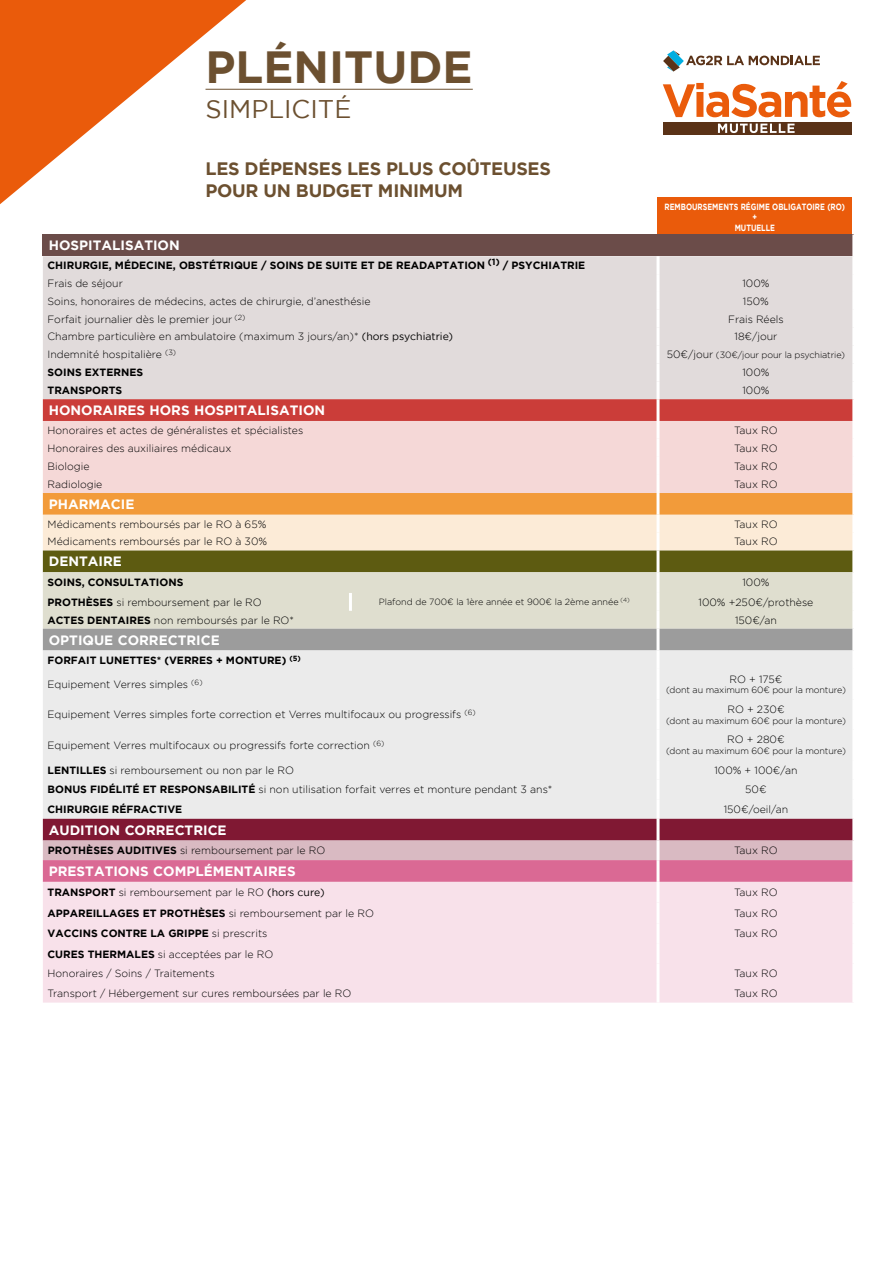
<style>
.page{position:relative;width:893px;height:1263px;background:#fff}
.page>*{position:absolute;margin:0;border:0;box-sizing:border-box;transform-origin:0 0}
.t1{font:700 45px "Gotham";color:#6c5030}
.t2{font:25.5px "Gotham";color:#6c5030}
.t3{font:700 18px/22.5px "Gotham";letter-spacing:-.015em;color:#6c5030}
.Normal_e{font:700 13.5px "Gotham";color:#fff}
.t4{font:300 10.5px "Gotham";color:#000}
.t5{font:700 10.5px "Gotham";color:#000}
.t6{font:300 9px "Gotham";letter-spacing:-.01em;color:#000}
.Normal_e-2{font:700 9px "Gotham";color:#fff;scale:.8 1}
.s1{font-weight:400}
.s2{font-size:10.5px}
.s3{font-weight:700}
.s4{font-weight:300}
</style>
<div class="page">
<svg style="left:0;top:0;width:246px;height:204px"></svg>
<hr style="left:206px;top:89px;width:267px;height:1px;background:#6c5030">
<div style="left:663px;top:122px;width:189px;height:13px;background:#5a3217"></div>
<svg style="left:663px;top:50px;width:157px;height:22px"></svg>
<svg style="left:663px;top:81px;width:188px;height:36px"></svg>
<svg style="left:718px;top:124px;width:77px;height:9px"></svg>
<div style="left:657px;top:197px;width:195px;height:37px;background:#ea5b0b"></div>
<div style="left:43px;top:234px;width:811px;height:22px;background:#6b4c49"></div>
<div style="left:43px;top:256px;width:809px;height:143px;background:#e1dbdb"></div>
<div style="left:43px;top:399px;width:809px;height:22px;background:#cb3d39"></div>
<div style="left:43px;top:421px;width:809px;height:72px;background:#f5d8d7"></div>
<svg style="left:43px;top:493px;width:809px;height:79px;background:#ceae76"></svg>
<div style="left:43px;top:572px;width:809px;height:57px;background:#dfdecf"></div>
<div style="left:43px;top:629px;width:809px;height:21px;background:#9c9c9c"></div>
<div style="left:43px;top:650px;width:809px;height:169px;background:#ebebeb"></div>
<svg style="left:43px;top:819px;width:809px;height:63px;background:#bb6782"></svg>
<div style="left:43px;top:882px;width:809px;height:120px;background:#f8e1ea"></div>
<hr style="left:852px;top:234px;width:3px;height:22px;background:#fff">
<hr style="left:656px;top:256px;width:3px;height:18px;background:#fff">
<hr style="left:656px;top:363px;width:3px;height:18px;background:#fff">
<hr style="left:656px;top:381px;width:3px;height:18px;background:#fff">
<hr style="left:656px;top:274px;width:3px;height:18px;background:#fff">
<hr style="left:656px;top:292px;width:3px;height:18px;background:#fff">
<hr style="left:656px;top:310px;width:3px;height:18px;background:#fff">
<hr style="left:656px;top:328px;width:3px;height:18px;background:#fff">
<hr style="left:656px;top:346px;width:3px;height:17px;background:#fff">
<hr style="left:656px;top:399px;width:3px;height:22px;background:#fff">
<hr style="left:656px;top:421px;width:3px;height:18px;background:#fff">
<hr style="left:656px;top:439px;width:3px;height:18px;background:#fff">
<hr style="left:656px;top:457px;width:3px;height:18px;background:#fff">
<hr style="left:656px;top:475px;width:3px;height:18px;background:#fff">
<hr style="left:656px;top:493px;width:3px;height:22px;background:#fff">
<hr style="left:656px;top:515px;width:3px;height:18px;background:#fff">
<hr style="left:656px;top:533px;width:3px;height:17px;background:#fff">
<hr style="left:656px;top:550px;width:3px;height:22px;background:#fff">
<hr style="left:656px;top:629px;width:3px;height:21px;background:#fff">
<hr style="left:656px;top:650px;width:3px;height:19px;background:#fff">
<hr style="left:656px;top:669px;width:3px;height:30px;background:#fff">
<hr style="left:656px;top:699px;width:3px;height:31px;background:#fff">
<hr style="left:656px;top:730px;width:3px;height:30px;background:#fff">
<hr style="left:656px;top:819px;width:3px;height:21px;background:#fff">
<hr style="left:656px;top:840px;width:3px;height:20px;background:#fff">
<hr style="left:656px;top:860px;width:3px;height:22px;background:#fff">
<hr style="left:656px;top:882px;width:3px;height:20px;background:#fff">
<hr style="left:656px;top:902px;width:3px;height:21px;background:#fff">
<hr style="left:656px;top:923px;width:3px;height:21px;background:#fff">
<hr style="left:656px;top:944px;width:3px;height:19px;background:#fff">
<hr style="left:656px;top:963px;width:3px;height:20px;background:#fff">
<hr style="left:656px;top:983px;width:3px;height:19px;background:#fff">
<hr style="left:656px;top:572px;width:3px;height:21px;background:#fff">
<hr style="left:349px;top:593px;width:3px;height:18px;background:#fff">
<hr style="left:656px;top:593px;width:3px;height:18px;background:#fff">
<hr style="left:656px;top:611px;width:3px;height:18px;background:#fff">
<hr style="left:656px;top:760px;width:3px;height:20px;background:#fff">
<hr style="left:656px;top:799px;width:3px;height:20px;background:#fff">
<hr style="left:656px;top:780px;width:3px;height:19px;background:#fff">
<p class="t1" style="left:206px;top:41px;width:269px">PLÉNITUDE</p>
<p class="t2" style="left:206px;top:95px;width:147px">SIMPLICITÉ</p>
<p class="t3" style="left:206px;top:157px;width:347px">LES DÉPENSES LES PLUS COÛTEUSES<br>POUR UN BUDGET MINIMUM</p>
<p class="Normal_e-2" style="left:665px;top:201px;width:227px">REMBOURSEMENTS RÉGIME OBLIGATOIRE (RO)</p>
<p class="Normal_e-2" style="left:752px;top:212px;width:7px">+</p>
<p class="Normal_e-2" style="left:735px;top:223px;width:52px">MUTUELLE</p>
<p class="Normal_e" style="left:49px;top:238px;width:132px">HOSPITALISATION</p>
<p class="t5" style="left:48px;top:259px;width:539px">CHIRURGIE, MÉDECINE, OBSTÉTRIQUE / SOINS DE SUITE ET DE READAPTATION <sup>(1)</sup> / PSYCHIATRIE</p>
<p class="t4" style="left:48px;top:277px;width:77px">Frais de séjour</p>
<p class="t4" style="left:742px;top:277px;width:29px">100%</p>
<p class="t4" style="left:48px;top:295px;width:324px">Soins, honoraires de médecins, actes de chirurgie, d’anesthésie</p>
<p class="t4" style="left:743px;top:295px;width:27px">150%</p>
<p class="t4" style="left:48px;top:313px;width:199px">Forfait journalier dès le premier jour <sup>(2)</sup></p>
<p class="t4" style="left:728px;top:313px;width:57px">Frais Réels</p>
<p class="t4" style="left:48px;top:331px;width:407px">Chambre particulière en ambulatoire (maximum 3 jours/an)* <span class="s1">(hors psychiatrie)</span></p>
<p class="t4" style="left:734px;top:331px;width:44px">18¤/jour</p>
<p class="t4" style="left:48px;top:349px;width:130px">Indemnité hospitalière <sup>(3)</sup></p>
<p class="t6" style="left:667px;top:350px;width:180px"><span class="s2">50¤/jour</span> (30¤/jour pour la psychiatrie)</p>
<p class="t5" style="left:48px;top:366px;width:97px">SOINS EXTERNES</p>
<p class="t4" style="left:742px;top:367px;width:29px">100%</p>
<p class="t5" style="left:48px;top:384px;width:76px">TRANSPORTS</p>
<p class="t4" style="left:742px;top:385px;width:29px">100%</p>
<p class="Normal_e" style="left:49px;top:402px;width:278px">HONORAIRES HORS HOSPITALISATION</p>
<p class="t4" style="left:48px;top:424px;width:257px">Honoraires et actes de généralistes et spécialistes</p>
<p class="t4" style="left:734px;top:424px;width:45px">Taux RO</p>
<p class="t4" style="left:48px;top:442px;width:185px">Honoraires des auxiliaires médicaux</p>
<p class="t4" style="left:734px;top:442px;width:45px">Taux RO</p>
<p class="t4" style="left:48px;top:460px;width:43px">Biologie</p>
<p class="t4" style="left:734px;top:460px;width:45px">Taux RO</p>
<p class="t4" style="left:48px;top:478px;width:56px">Radiologie</p>
<p class="t4" style="left:734px;top:478px;width:45px">Taux RO</p>
<p class="Normal_e" style="left:49px;top:496px;width:87px">PHARMACIE</p>
<p class="t4" style="left:48px;top:518px;width:220px">Médicaments remboursés par le RO à 65%</p>
<p class="t4" style="left:734px;top:518px;width:45px">Taux RO</p>
<p class="t4" style="left:48px;top:536px;width:221px">Médicaments remboursés par le RO à 30%</p>
<p class="t4" style="left:734px;top:536px;width:45px">Taux RO</p>
<p class="Normal_e" style="left:49px;top:554px;width:75px">DENTAIRE</p>
<p class="t5" style="left:48px;top:577px;width:137px">SOINS, CONSULTATIONS</p>
<p class="t4" style="left:742px;top:577px;width:29px">100%</p>
<p class="t4" style="left:48px;top:596px;width:216px"><span class="s3">PROTHÈSES</span> si remboursement par le RO</p>
<p class="t6" style="left:379px;top:597px;width:252px">Plafond de 700¤ la 1ère année et 900¤ la 2ème année <sup>(4)</sup></p>
<p class="t4" style="left:698px;top:596px;width:116px">100% +250¤/prothèse</p>
<p class="t4" style="left:48px;top:614px;width:248px"><span class="s3">ACTES DENTAIRES</span> non remboursés par le RO*</p>
<p class="t4" style="left:735px;top:614px;width:43px">150¤/an</p>
<p class="Normal_e" style="left:49px;top:632px;width:172px">OPTIQUE CORRECTRICE</p>
<p class="t5" style="left:48px;top:654px;width:255px">FORFAIT LUNETTES* (VERRES + MONTURE) <sup>(5)</sup></p>
<p class="t4" style="left:48px;top:678px;width:157px">Equipement Verres simples <sup>(6)</sup></p>
<p class="t4" style="left:729px;top:673px;width:54px">RO + 175¤</p>
<p class="t6" style="left:666px;top:685px;width:181px">(dont au maximum 60¤ pour la monture)</p>
<p class="t4" style="left:48px;top:709px;width:430px">Equipement Verres simples forte correction et Verres multifocaux ou progressifs <sup>(6)</sup></p>
<p class="t4" style="left:48px;top:739px;width:338px">Equipement Verres multifocaux ou progressifs forte correction <sup>(6)</sup></p>
<p class="t4" style="left:727px;top:703px;width:59px">RO + 230¤</p>
<p class="t6" style="left:666px;top:716px;width:181px">(dont au maximum 60¤ pour la monture)</p>
<p class="t4" style="left:727px;top:734px;width:59px">RO + 280¤</p>
<p class="t6" style="left:666px;top:746px;width:181px">(dont au maximum 60¤ pour la monture)</p>
<p class="t4" style="left:48px;top:764px;width:248px"><span class="s3">LENTILLES</span> si remboursement ou non par le RO</p>
<p class="t4" style="left:714px;top:764px;width:85px">100% + 100¤/an</p>
<p class="t4" style="left:48px;top:784px;width:506px"><span class="s3">BONUS FIDÉLITÉ ET RESPONSABILITÉ</span> si non utilisation forfait verres et monture pendant 3 ans*</p>
<p class="t4" style="left:745px;top:784px;width:23px">50¤</p>
<p class="t5" style="left:48px;top:803px;width:136px">CHIRURGIE RÉFRACTIVE</p>
<p class="t4" style="left:724px;top:803px;width:66px">150¤/oeil/an</p>
<p class="Normal_e" style="left:49px;top:822px;width:179px">AUDITION CORRECTRICE</p>
<p class="t4" style="left:48px;top:845px;width:279px"><span class="s3">PROTHÈSES AUDITIVES</span> si remboursement par le RO</p>
<p class="t4" style="left:734px;top:845px;width:45px">Taux RO</p>
<p class="Normal_e" style="left:49px;top:863px;width:248px">PRESTATIONS COMPLÉMENTAIRES</p>
<p class="t4" style="left:48px;top:887px;width:279px"><span class="s3">TRANSPORT</span> si remboursement par le RO <span class="s1">(hors cure)</span></p>
<p class="t4" style="left:734px;top:887px;width:45px">Taux RO</p>
<p class="t5" style="left:48px;top:907px;width:328px">APPAREILLAGES ET PROTHÈSES <span class="s4">si remboursement par le RO</span></p>
<p class="t4" style="left:734px;top:907px;width:45px">Taux RO</p>
<p class="t5" style="left:48px;top:927px;width:221px">VACCINS CONTRE LA GRIPPE <span class="s4">si prescrits</span></p>
<p class="t4" style="left:734px;top:928px;width:45px">Taux RO</p>
<p class="t4" style="left:48px;top:948px;width:227px"><span class="s3">CURES THERMALES</span> si acceptées par le RO</p>
<p class="t4" style="left:48px;top:968px;width:169px">Honoraires / Soins / Traitements</p>
<p class="t4" style="left:734px;top:968px;width:45px">Taux RO</p>
<p class="t4" style="left:48px;top:987px;width:305px">Transport / Hébergement sur cures remboursées par le RO</p>
<p class="t4" style="left:734px;top:987px;width:45px">Taux RO</p>
</div>
